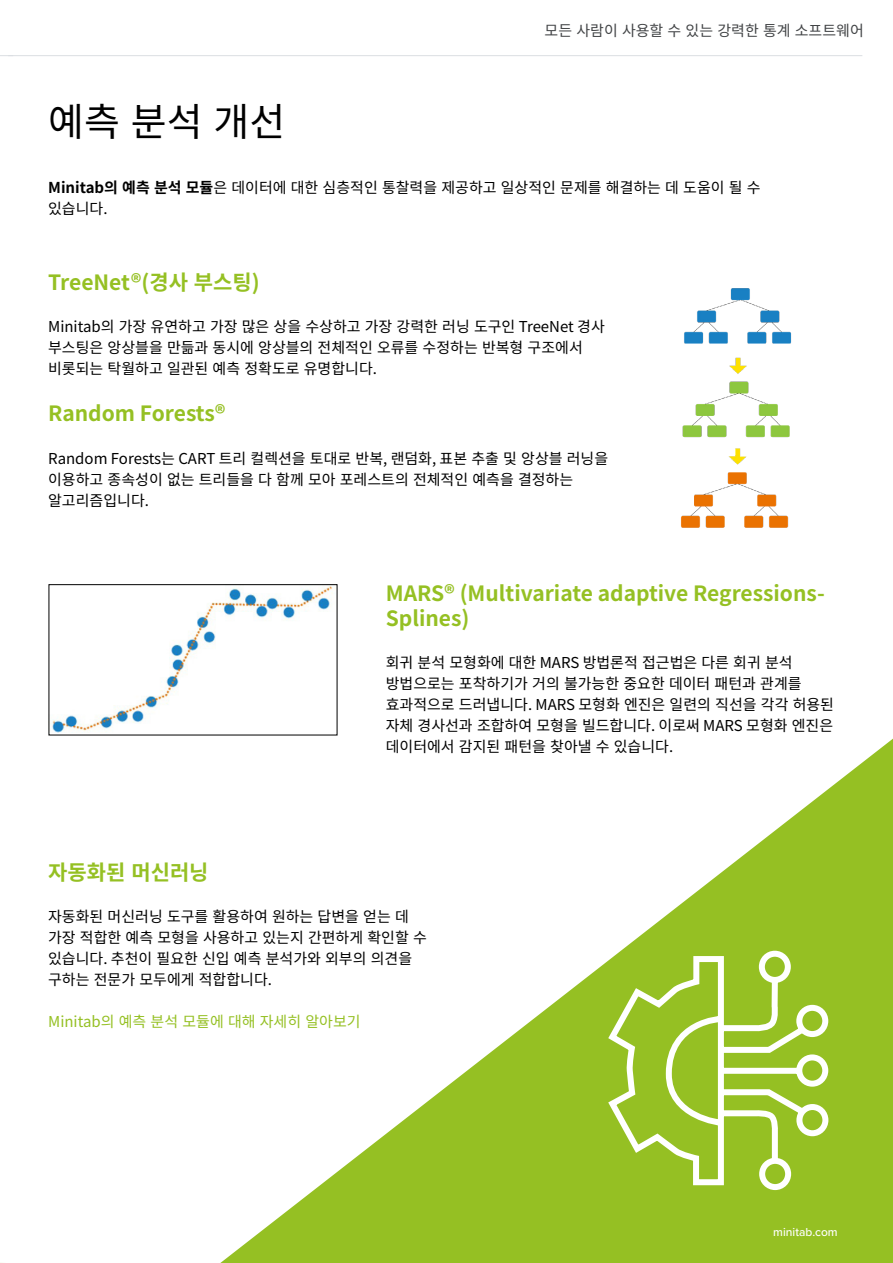
<style>
.page{position:relative;width:893px;height:1263px;background:#fff}
.page>*{position:absolute;margin:0;border:0;box-sizing:border-box;transform-origin:0 0}
.t1{font:39px "Noto Sans KR";color:#000}
.t2{font:700 21px/25.2px "Noto Sans KR";color:#95c023}
.t3{font:15px/21px "Noto Sans KR";color:#000}
.t4{font:15px "Noto Sans KR";color:#95c023}
.t5{font:15px "Noto Sans KR";color:#424446}
.t6{font:500 12px "Proxima Nova";color:#fff}
.s1{font-weight:700}
</style>
<div class="page">
<hr style="left:8px;top:55px;width:854px;height:1px;background:#dbdee2">
<img style="left:681px;top:288px;width:111px;height:240px">
<img style="left:51px;top:586px;width:282px;height:146px">
<div style="left:49px;top:584px;width:288px;height:151px;border:1px solid #000"></div>
<svg style="left:345px;top:739px;width:548px;height:524px"></svg>
<svg style="left:0;top:1166px;width:773px;height:97px;fill:#95c023"></svg>
<svg style="left:604px;top:948px;width:227px;height:245px"></svg>
<h1 class="t1" style="left:48px;top:100px;width:239px">예측 분석 개선</h1>
<p class="t5" style="left:545px;top:22px;width:321px">모든 사람이 사용할 수 있는 강력한 통계 소프트웨어</p>
<p class="t3" style="left:48px;top:177px;width:714px"><span class="s1">Minitab의 예측 분석 모듈</span>은 데이터에 대한 심층적인 통찰력을 제공하고 일상적인 문제를 해결하는 데 도움이 될 수 있습니다.</p>
<h2 class="t2" style="left:48px;top:270px;width:213px">TreeNet®(경사 부스팅)</h2>
<p class="t3" style="left:48px;top:317px;width:558px">Minitab의 가장 유연하고 가장 많은 상을 수상하고 가장 강력한 러닝 도구인 TreeNet 경사 부스팅은 앙상블을 만듦과 동시에 앙상블의 전체적인 오류를 수정하는 반복형 구조에서 비롯되는 탁월하고 일관된 예측 정확도로 유명합니다.</p>
<h2 class="t2" style="left:48px;top:401px;width:179px">Random Forests®</h2>
<p class="t3" style="left:48px;top:448px;width:562px">Random Forests는 CART 트리 컬렉션을 토대로 반복, 랜덤화, 표본 추출 및 앙상블 러닝을 이용하고 종속성이 없는 트리들을 다 함께 모아 포레스트의 전체적인 예측을 결정하는 알고리즘입니다.</p>
<h2 class="t2" style="left:386px;top:581px;width:441px">MARS® (Multivariate adaptive Regressions-<br>Splines)</h2>
<p class="t3" style="left:386px;top:653px;width:450px">회귀 분석 모형화에 대한 MARS 방법론적 접근법은 다른 회귀 분석 방법으로는 포착하기가 거의 불가능한 중요한 데이터 패턴과 관계를 효과적으로 드러냅니다. MARS 모형화 엔진은 일련의 직선을 각각 허용된 자체 경사선과 조합하여 모형을 빌드합니다. 이로써 MARS 모형화 엔진은 데이터에서 감지된 패턴을 찾아낼 수 있습니다.</p>
<h2 class="t2" style="left:48px;top:860px;width:162px">자동화된 머신러닝</h2>
<p class="t3" style="left:48px;top:906px;width:380px">자동화된 머신러닝 도구를 활용하여 원하는 답변을 얻는 데 가장 적합한 예측 모형을 사용하고 있는지 간편하게 확인할 수 있습니다. 추천이 필요한 신입 예측 분석가와 외부의 의견을 구하는 전문가 모두에게 적합합니다.</p>
<p class="t4" style="left:48px;top:1013px;width:314px">Minitab의 예측 분석 모듈에 대해 자세히 알아보기</p>
<p class="t6" style="left:773px;top:1223px;width:66px">minitab.com</p>
</div>
